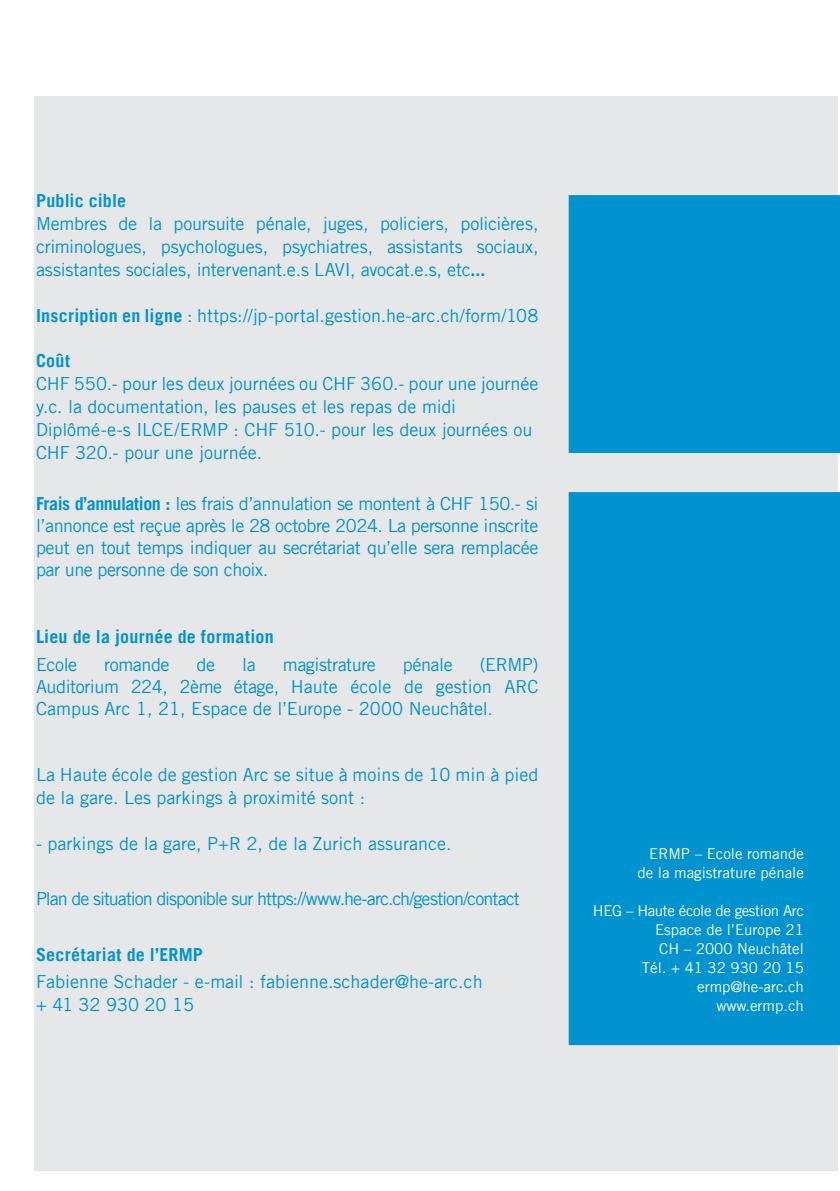
<style>
.page{position:relative;width:840px;height:1191px;background:#fff}
.page>*{position:absolute;margin:0;border:0;box-sizing:border-box;transform-origin:0 0}
.Intérieur_-_Texte{font:18px/22px "Trade Gothic LT";letter-spacing:-.02em;color:#0093d0;text-align:justify}
.Listes_puces{font:18px/23px "Trade Gothic LT";color:#0093d0}
.Intérieur_-_Texte-2{font:18px "Trade Gothic LT";color:#0093d0}
.Intérieur_-_Texte-3{font:18px "Trade Gothic LT";letter-spacing:-.055em;color:#0093d0}
.Listes_puces-2{font:700 18px "Trade Gothic LT";letter-spacing:.015em;color:#0093d0}
.Intérieur_-_Texte-4{font:700 18px "Trade Gothic LT";letter-spacing:.015em;color:#0093d0}
.Adresse_dos{font:15px "Trade Gothic LT";color:#fff}
.Nom_avant_adresse_dos{font:15px "Trade Gothic LT";color:#fff}
.Adresse_dos-2{font:15px "Trade Gothic LT";letter-spacing:-.025em;color:#fff}
.s1{font-weight:700}
</style>
<div class="page">
<div style="left:34px;top:96px;width:803px;height:1075px;background:#e6e7e9"></div>
<div style="left:568px;top:195px;width:271px;height:850px;background:#0093d0"></div>
<p class="Listes_puces-2" style="left:36px;top:189px;width:92px">Public cible</p>
<p class="Intérieur_-_Texte" style="left:36px;top:211px;width:503px;line-height:23px">Membres de la poursuite pénale, juges, policiers, policières, criminologues, psychologues, psychiatres, assistants sociaux, assistantes sociales, intervenant.e.s LAVI, avocat.e.s, etc<span class="s1">...</span></p>
<p class="Intérieur_-_Texte-2" style="left:36px;top:304px;width:503px"><span class="s1">Inscription en ligne</span> : https://jp-portal.gestion.he-arc.ch/form/108</p>
<p class="Listes_puces-2" style="left:36px;top:350px;width:36px">Coût</p>
<p class="Listes_puces" style="left:36px;top:372px;width:503px">CHF 550.- pour les deux journées ou CHF 360.- pour une journée y.c. la documentation, les pauses et les repas de midi</p>
<p class="Listes_puces" style="left:36px;top:418px;width:497px">Diplômé-e-s ILCE/ERMP : CHF 510.- pour les deux journées ou<br>CHF 320.- pour une journée.</p>
<p class="Intérieur_-_Texte" style="left:36px;top:492px;width:503px"><span class="s1">Frais d’annulation :</span> les frais d’annulation se montent à CHF 150.- si l’annonce est reçue après le 28 octobre 2024. La personne inscrite peut en tout temps indiquer au secrétariat qu’elle sera remplacée par une personne de son choix.</p>
<p class="Listes_puces-2" style="left:36px;top:625px;width:239px">Lieu de la journée de formation</p>
<p class="Intérieur_-_Texte" style="left:36px;top:653px;width:43px">Ecole</p>
<p class="Intérieur_-_Texte" style="left:104px;top:653px;width:67px">romande</p>
<p class="Intérieur_-_Texte" style="left:196px;top:653px;width:20px">de</p>
<p class="Intérieur_-_Texte" style="left:242px;top:653px;width:15px">la</p>
<p class="Intérieur_-_Texte" style="left:282px;top:653px;width:95px">magistrature</p>
<p class="Intérieur_-_Texte" style="left:402px;top:653px;width:51px">pénale</p>
<p class="Intérieur_-_Texte" style="left:36px;top:653px;width:503px;text-indent:443px">(ERMP)<br>Auditorium 224, 2ème étage, Haute école de gestion ARC Campus Arc 1, 21, Espace de l’Europe - 2000 Neuchâtel.</p>
<p class="Listes_puces" style="left:36px;top:763px;width:503px">La Haute école de gestion Arc se situe à moins de 10 min à pied de la gare. Les parkings à proximité sont :</p>
<p class="Listes_puces" style="left:36px;top:831px;width:417px">- parkings de la gare, P+R 2, de la Zurich assurance.</p>
<p class="Intérieur_-_Texte-3" style="left:36px;top:888px;width:485px">Plan de situation disponible sur https://www.he-arc.ch/gestion/contact</p>
<p class="Intérieur_-_Texte-4" style="left:36px;top:943px;width:168px">Secrétariat de l’ERMP</p>
<p class="Intérieur_-_Texte-2" style="left:36px;top:970px;width:448px">Fabienne Schader - e-mail : fabienne.schader@he-arc.ch</p>
<p class="Intérieur_-_Texte-2" style="left:36px;top:993px;width:159px">+ 41 32 930 20 15</p>
<p class="Nom_avant_adresse_dos" style="left:648px;top:844px;width:156px">ERMP – Ecole romande</p>
<p class="Nom_avant_adresse_dos" style="left:637px;top:863px;width:168px">de la magistrature pénale</p>
<p class="Adresse_dos-2" style="left:592px;top:901px;width:212px">HEG – Haute école de gestion Arc</p>
<p class="Adresse_dos" style="left:654px;top:920px;width:150px">Espace de l’Europe 21</p>
<p class="Adresse_dos" style="left:659px;top:939px;width:146px">CH – 2000 Neuchâtel</p>
<p class="Adresse_dos" style="left:641px;top:958px;width:163px">Tél. + 41 32 930 20 15</p>
<p class="Adresse_dos" style="left:696px;top:977px;width:108px">ermp@he-arc.ch</p>
<p class="Adresse_dos" style="left:716px;top:996px;width:89px">www.ermp.ch</p>
</div>
